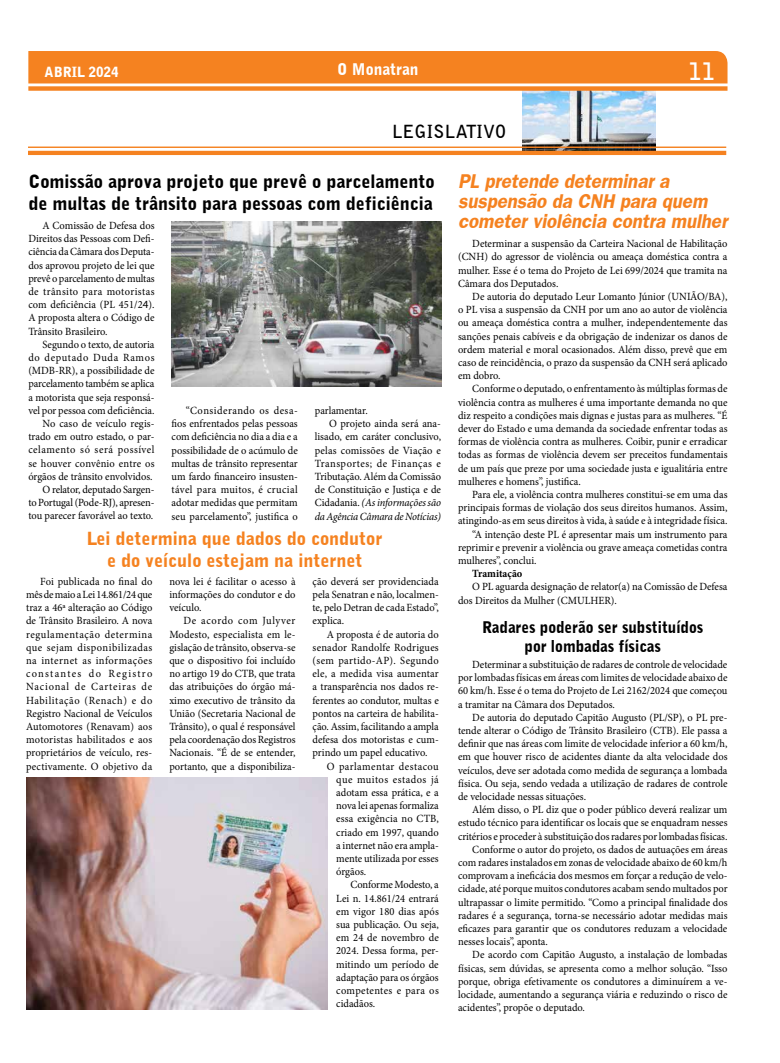
<style>
.page{position:relative;width:780px;height:1063px;background:#fff}
.page>*{position:absolute;margin:0;border:0;box-sizing:border-box;transform-origin:0 0}
.t1{font:700 24px "Bell Gothic BT";color:#fff}
.t2{font:italic 700 20px/20px "Frankfurt Gothic";color:#f58220;scale:.93 1}
.t3{font:900 18px/21.6px "Bell Gothic BT";color:#000}
.t4{font:900 18px/21.6px "Bell Gothic BT";color:#f58220;text-align:center}
.t5{font:700 18px "Bell Gothic BT";color:#000}
.t6{font:900 16px/19.2px "Bell Gothic BT";color:#000;text-align:center;scale:.95 1}
.t7{font:900 16px "Bell Gothic BT";color:#fff}
.t8{font:900 14px "Bell Gothic BT";color:#fff}
.t9{font:11px/13.2px "Minion Pro";color:#000;text-align:justify;scale:.95 1}
.t10{font:italic 11px "Minion Pro";letter-spacing:-.015em;color:#000;scale:.95 1}
.t11{font:11px "Minion Pro";letter-spacing:.02em;color:#000;scale:.95 1}
.t12{font:11px "Minion Pro";letter-spacing:.045em;color:#000;scale:.95 1}
.t13{font:700 11px "Minion Pro";color:#000;scale:.95 1}
.s1{font-family:"Myriad Pro"}
.s2{font-style:normal}
</style>
<div class="page">
<img style="left:522px;top:91px;width:133px;height:60px">
<hr style="left:28px;top:147px;width:698px;height:1px;background:#f58220">
<hr style="left:28px;top:151px;width:698px;height:4px;background:#f58220">
<div style="left:28px;top:51px;width:699px;height:40px;background:#f58220"></div>
<hr style="left:26px;top:83px;width:704px;height:3px;background:#fff">
<img style="left:171px;top:222px;width:270px;height:164px">
<img style="left:26px;top:778px;width:302px;height:231px">
<p class="t8" style="left:45px;top:63px;width:76px">ABRIL 2024</p>
<h3 class="t7" style="left:337px;top:60px;width:83px">O Monatran</h3>
<h1 class="t1" style="left:688px;top:55px;width:28px">11</h1>
<h3 class="t5" style="left:392px;top:120px;width:116px">LEGISLATIVO</h3>
<h3 class="t3" style="left:28px;top:170px;width:408px">Comissão aprova projeto que prevê o parcelamento de multas de trânsito para pessoas com deficiência</h3>
<p class="t9" style="left:28px;top:219px;width:134px;text-indent:14px">A Comissão de Defesa dos Direitos das Pessoas com Defi&shy;ciência da Câmara dos Deputa&shy;dos aprovou projeto de lei que prevê o parcelamento de multas de trânsito para motoristas com deficiência (PL 451/2<span class="s1">4</span>).<br>A proposta altera o Código de Trânsito Brasileiro.</p>
<p class="t9" style="left:28px;top:338px;width:134px;text-align:right">Segundo o texto, de autoria<br>do deputado Duda Ramos (MDB-RR), a possibilidade de parcelamento também se aplica a motorista que seja responsá&shy;vel por pessoa com deficiência.<br>No caso de veículo regis&shy;trado em outro estado, o par&shy;celamento só será possível se houver convênio entre os órgãos de trânsito envolvidos.<br>O relator, deputado Sargen-<br>to Portugal (Pode-RJ), apresen&shy;tou parecer favorável ao texto.</p>
<p class="t9" style="left:171px;top:404px;width:134px;text-indent:14px">“Considerando os desa&shy;fios enfrentados pelas pessoas com deficiência no dia a dia e a possibilidade de o acúmulo de multas de trânsito representar um fardo financeiro insusten&shy;tável para muitos, é crucial adotar medidas que permitam seu parcelamento”, justifica o</p>
<p class="t9" style="left:315px;top:404px;width:57px">parlamentar.</p>
<p class="t9" style="left:329px;top:417px;width:119px">O projeto ainda será ana-</p>
<p class="t9" style="left:315px;top:430px;width:134px">lisado, em caráter conclusivo,</p>
<p class="t11" style="left:315px;top:443px;width:134px">pelas comissões de Viação e</p>
<p class="t12" style="left:315px;top:456px;width:134px">Transportes; de Finanças e</p>
<p class="t9" style="left:315px;top:470px;width:134px">Tributação. Além da Comissão</p>
<p class="t9" style="left:315px;top:483px;width:134px">de Constituição e Justiça e de</p>
<p class="t10" style="left:315px;top:495px;width:134px"><span class="s2">Cidadania.</span> (As informações são</p>
<p class="t10" style="left:315px;top:509px;width:134px">da Agência Câmara de Notícias)</p>
<h3 class="t4" style="left:87px;top:528px;width:297px">Lei determina que dados do condutor e do veículo estejam na internet</h3>
<p class="t9" style="left:26px;top:575px;width:134px;text-indent:14px">Foi publicada no final do mês de maio a Lei 14.861/24 que traz a 46ª alteração ao Código de Trânsito Brasileiro. A nova regulamentação determina que sejam disponibilizadas na internet as informações constantes do Registro Nacional de Carteiras de Habilitação (Renach) e do Registro Nacional de Veículos Automotores (Renavam) aos motoristas habilitados e aos proprietários de veículo, res&shy;pectivamente. O objetivo da</p>
<p class="t9" style="left:169px;top:575px;width:134px">nova lei é facilitar o acesso à informações do condutor e do veículo.</p>
<p class="t9" style="left:169px;top:614px;width:134px;text-indent:14px">De acordo com Julyver Modesto, especialista em le&shy;gislação de trânsito, observa-se que o dispositivo foi incluído no artigo 19 do CTB, que trata das atribuições do órgão má&shy;ximo executivo de trânsito da União (Secretaria Nacional de Trânsito), o qual é responsável pela coordenação dos Registros Nacionais. “É de se entender, portanto, que a disponibiliza-</p>
<p class="t9" style="left:312px;top:575px;width:134px">ção deverá ser providenciada pela Senatran e não, localmen&shy;te, pelo Detran de cada Estado”, explica.</p>
<p class="t9" style="left:312px;top:628px;width:134px;text-indent:14px">A proposta é de autoria do senador Randolfe Rodrigues (sem partido-AP). Segundo ele, a medida visa aumentar a transparência nos dados re&shy;ferentes ao condutor, multas e pontos na carteira de habilita&shy;ção. Assim, facilitando a ampla defesa dos motoristas e cum&shy;prindo um papel educativo.</p>
<p class="t9" style="left:336px;top:760px;width:109px;text-indent:-9px">O parlamentar destacou que muitos estados já adotam essa prática, e a nova lei apenas formaliza essa exigência no CTB, criado em 1997, quando a internet não era ampla&shy;mente utilizada por esses órgãos.</p>
<p class="t9" style="left:336px;top:878px;width:109px;text-indent:14px">Conforme Modesto, a Lei n. 14.861/24 entrará em vigor 180 dias após sua publicação. Ou seja, em 24 de novembro de 2024. Dessa forma, per&shy;mitindo um período de adaptação para os órgãos competentes e para os cidadãos.</p>
<h2 class="t2" style="left:458px;top:171px;width:291px">PL pretende determinar a suspensão da CNH para quem cometer violência contra mulher</h2>
<p class="t9" style="left:458px;top:237px;width:285px;text-indent:14px">Determinar a suspensão da Carteira Nacional de Habilitação (CNH) do agressor de violência ou ameaça doméstica contra a mulher. Esse é o tema do Projeto de Lei 699/2024 que tramita na Câmara dos Deputados.</p>
<p class="t9" style="left:458px;top:290px;width:285px;text-indent:14px">De autoria do deputado Leur Lomanto Júnior (UNIÃO/BA), o PL visa a suspensão da CNH por um ano ao autor de violência ou ameaça doméstica contra a mulher, independentemente das sanções penais cabíveis e da obrigação de indenizar os danos de ordem material e moral ocasionados. Além disso, prevê que em caso de reincidência, o prazo da suspensão da CNH será aplicado em dobro.</p>
<p class="t9" style="left:458px;top:382px;width:285px;text-indent:14px">Conforme o deputado, o enfrentamento às múltiplas formas de violência contra as mulheres é uma importante demanda no que diz respeito a condições mais dignas e justas para as mulheres. “É dever do Estado e uma demanda da sociedade enfrentar todas as formas de violência contra as mulheres. Coibir, punir e erradicar todas as formas de violência devem ser preceitos fundamentais de um país que preze por uma sociedade justa e igualitária entre mulheres e homens”, justifica.</p>
<p class="t9" style="left:472px;top:488px;width:270px">Para ele, a violência contra mulheres constitui-se em uma das</p>
<p class="t9" style="left:458px;top:501px;width:285px">principais formas de violação dos seus direitos humanos. Assim,</p>
<p class="t9" style="left:458px;top:514px;width:285px">atingindo-as em seus direitos à vida, à saúde e à integridade física.</p>
<p class="t9" style="left:472px;top:527px;width:270px">“A intenção deste PL é apresentar mais um instrumento para</p>
<p class="t9" style="left:458px;top:541px;width:285px">reprimir e prevenir a violência ou grave ameaça cometidas contra</p>
<p class="t9" style="left:458px;top:554px;width:84px">mulheres”, conclui.</p>
<p class="t13" style="left:472px;top:566px;width:54px">Tramitação</p>
<p class="t9" style="left:458px;top:580px;width:285px;text-indent:14px">O PL aguarda designação de relator(a) na Comissão de Defesa dos Direitos da Mulher (CMULHER).</p>
<h3 class="t6" style="left:482px;top:617px;width:234px">Radares poderão ser substituídos por lombadas físicas</h3>
<p class="t9" style="left:458px;top:658px;width:285px;text-indent:14px">Determinar a substituição de radares de controle de velocidade por lombadas físicas em áreas com limites de velocidade abaixo de 60 km/h. Esse é o tema do Projeto de Lei 2162/2024 que começou a tramitar na Câmara dos Deputados.</p>
<p class="t9" style="left:458px;top:711px;width:285px;text-indent:14px">De autoria do deputado Capitão Augusto (PL/SP), o PL pre&shy;tende alterar o Código de Trânsito Brasileiro (CTB). Ele passa a definir que nas áreas com limite de velocidade inferior a 60 km/h, em que houver risco de acidentes diante da alta velocidade dos veículos, deve ser adotada como medida de segurança a lombada física. Ou seja, sendo vedada a utilização de radares de controle de velocidade nessas situações.</p>
<p class="t9" style="left:472px;top:803px;width:270px">Além disso, o PL diz que o poder público deverá realizar um</p>
<p class="t9" style="left:458px;top:816px;width:285px">estudo técnico para identificar os locais que se enquadram nesses</p>
<p class="t9" style="left:458px;top:830px;width:285px">critérios e proceder à substituição dos radares por lombadas físicas.</p>
<p class="t9" style="left:472px;top:843px;width:270px">Conforme o autor do projeto, os dados de autuações em áreas</p>
<p class="t9" style="left:458px;top:856px;width:285px">com radares instalados em zonas de velocidade abaixo de 60 km/h</p>
<p class="t9" style="left:458px;top:869px;width:285px">comprovam a ineficácia dos mesmos em forçar a redução de velo-</p>
<p class="t9" style="left:458px;top:882px;width:285px">cidade, até porque muitos condutores acabam sendo multados por</p>
<p class="t9" style="left:458px;top:896px;width:285px">ultrapassar o limite permitido. “Como a principal finalidade dos</p>
<p class="t9" style="left:458px;top:909px;width:285px">radares é a segurança, torna-se necessário adotar medidas mais</p>
<p class="t9" style="left:458px;top:922px;width:285px">eficazes para garantir que os condutores reduzam a velocidade</p>
<p class="t9" style="left:458px;top:935px;width:96px">nesses locais”, aponta.</p>
<p class="t9" style="left:472px;top:948px;width:270px">De acordo com Capitão Augusto, a instalação de lombadas</p>
<p class="t9" style="left:458px;top:962px;width:285px">físicas, sem dúvidas, se apresenta como a melhor solução. “Isso</p>
<p class="t9" style="left:458px;top:975px;width:285px">porque, obriga efetivamente os condutores a diminuírem a ve-</p>
<p class="t9" style="left:458px;top:988px;width:285px">locidade, aumentando a segurança viária e reduzindo o risco de</p>
<p class="t9" style="left:458px;top:1001px;width:135px">acidentes”, propõe o deputado.</p>
</div>
